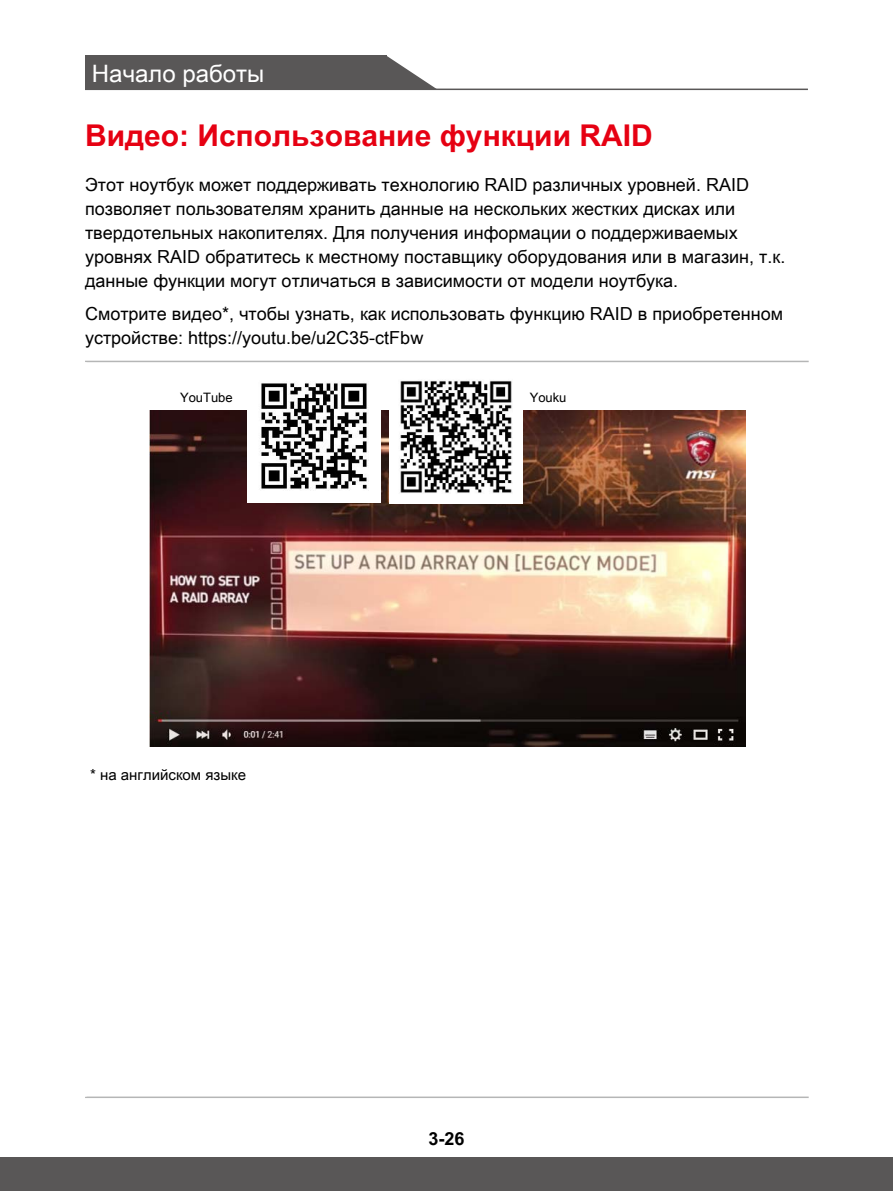
<style>
.page{position:relative;width:893px;height:1191px;background:#fff}
.page>*{position:absolute;margin:0;border:0;box-sizing:border-box;transform-origin:0 0}
.Title_1{font:700 30px "Arial Unicode MS";color:#e60012}
.t1{font:24px "Arial Unicode MS";color:#fff}
.Text_Left_-_8{font:18px/24px "Arial Unicode MS";color:#000}
.t2{font:700 18px "Arial Unicode MS";color:#000}
.t3{font:15px "Arial Unicode MS";color:#000}
.t4{font:12.9px "Arial Unicode MS";color:#000}
</style>
<div class="page">
<div style="left:85px;top:56px;width:301px;height:34px;background:#595757"></div>
<svg style="left:386px;top:56px;width:52px;height:33px"></svg>
<hr style="left:85px;top:89px;width:723px;height:1px;background:#595757">
<div style="left:0;top:1157px;width:893px;height:34px;background:#595757"></div>
<hr style="left:85px;top:361px;width:724px;height:1px;background:#b5b6b6">
<hr style="left:85px;top:1096px;width:724px;height:2px;background:#b5b6b6">
<img style="left:149px;top:411px;width:596px;height:335px">
<img style="left:389px;top:380px;width:134px;height:123px">
<img style="left:247px;top:382px;width:133px;height:121px">
<h2 class="t1" style="left:92px;top:56px;width:174px">Начало работы</h2>
<p class="Title_1" style="left:85px;top:113px;width:569px">Видео: Использование функции RAID</p>
<p class="Text_Left_-_8" style="left:85px;top:172px;width:702px">Этот ноутбук может поддерживать технологию RAID различных уровней. RAID позволяет пользователям хранить данные на нескольких жестких дисках или твердотельных накопителях. Для получения информации о поддерживаемых уровнях RAID обратитесь к местному поставщику оборудования или в магазин, т.к. данные функции могут отличаться в зависимости от модели ноутбука.</p>
<p class="Text_Left_-_8" style="left:85px;top:301px;width:700px">Смотрите видео*, чтобы узнать, как использовать функцию RAID в приобретенном устройстве: https://youtu.be/u2C35-ctFbw</p>
<p class="t4" style="left:180px;top:388px;width:54px">YouTube</p>
<p class="t4" style="left:530px;top:388px;width:38px">Youku</p>
<p class="t3" style="left:90px;top:763px;width:157px">* на английском языке</p>
<p class="t2" style="left:428px;top:1125px;width:38px">3-26</p>
</div>
